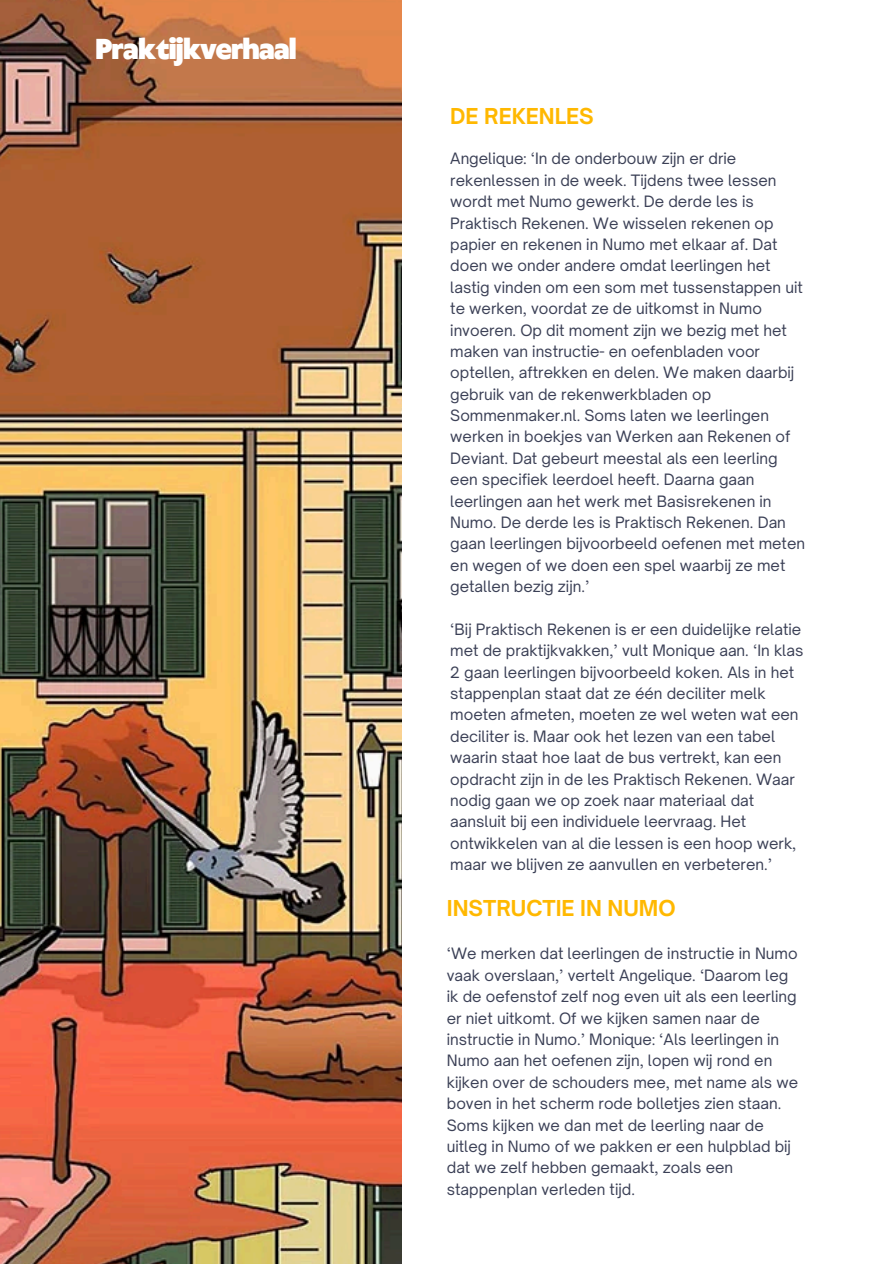
<style>
.page{position:relative;width:894px;height:1264px;background:#fff}
.page>*{position:absolute;margin:0;border:0;box-sizing:border-box;transform-origin:0 0}
.t1{font:900 27px "Klein Text";letter-spacing:-.03em;color:#fff}
.t2{font:700 21px "Open Sauce One";color:#ffb800}
.t3{font:15px/21.3px "Open Sauce One";color:#3b4056}
</style>
<div class="page">
<img style="left:0;top:0;width:401px;height:1263px">
<p class="t1" style="left:96px;top:36px;width:202px">Praktijkverhaal</p>
<h2 class="t2" style="left:450px;top:103px;width:145px">DE REKENLES</h2>
<p class="t3" style="left:450px;top:148px;width:356px">Angelique: ‘In de onderbouw zijn er drie rekenlessen in de week. Tijdens twee lessen wordt met Numo gewerkt. De derde les is Praktisch Rekenen. We wisselen rekenen op papier en rekenen in Numo met elkaar af. Dat doen we onder andere omdat leerlingen het lastig vinden om een som met tussenstappen uit te werken, voordat ze de uitkomst in Numo invoeren. Op dit moment zijn we bezig met het maken van instructie- en oefenbladen voor optellen, aftrekken en delen. We maken daarbij gebruik van de rekenwerkbladen op Sommenmaker.nl. Soms laten we leerlingen werken in boekjes van Werken aan Rekenen of Deviant. Dat gebeurt meestal als een leerling een specifiek leerdoel heeft. Daarna gaan leerlingen aan het werk met Basisrekenen in Numo. De derde les is Praktisch Rekenen. Dan gaan leerlingen bijvoorbeeld oefenen met meten en wegen of we doen een spel waarbij ze met getallen bezig zijn.’</p>
<p class="t3" style="left:450px;top:618px;width:354px">‘Bij Praktisch Rekenen is er een duidelijke relatie met de praktijkvakken,’ vult Monique aan. ‘In klas 2 gaan leerlingen bijvoorbeeld koken. Als in het stappenplan staat dat ze één deciliter melk moeten afmeten, moeten ze wel weten wat een deciliter is. Maar ook het lezen van een tabel waarin staat hoe laat de bus vertrekt, kan een opdracht zijn in de les Praktisch Rekenen. Waar nodig gaan we op zoek naar materiaal dat aansluit bij een individuele leervraag. Het ontwikkelen van al die lessen is een hoop werk, maar we blijven ze aanvullen en verbeteren.’</p>
<h2 class="t2" style="left:446px;top:894px;width:230px">INSTRUCTIE IN NUMO</h2>
<h2 class="t3" style="left:446px;top:943px;width:353px">‘We merken dat leerlingen de instructie in Numo vaak overslaan,’ vertelt Angelique. ‘Daarom leg ik de oefenstof zelf nog even uit als een leerling er niet uitkomt. Of we kijken samen naar de instructie in Numo.’ Monique: ‘Als leerlingen in Numo aan het oefenen zijn, lopen wij rond en kijken over de schouders mee, met name als we boven in het scherm rode bolletjes zien staan.<br>Soms kijken we dan met de leerling naar de uitleg in Numo of we pakken er een hulpblad bij dat we zelf hebben gemaakt, zoals een stappenplan verleden tijd.</h2>
</div>
